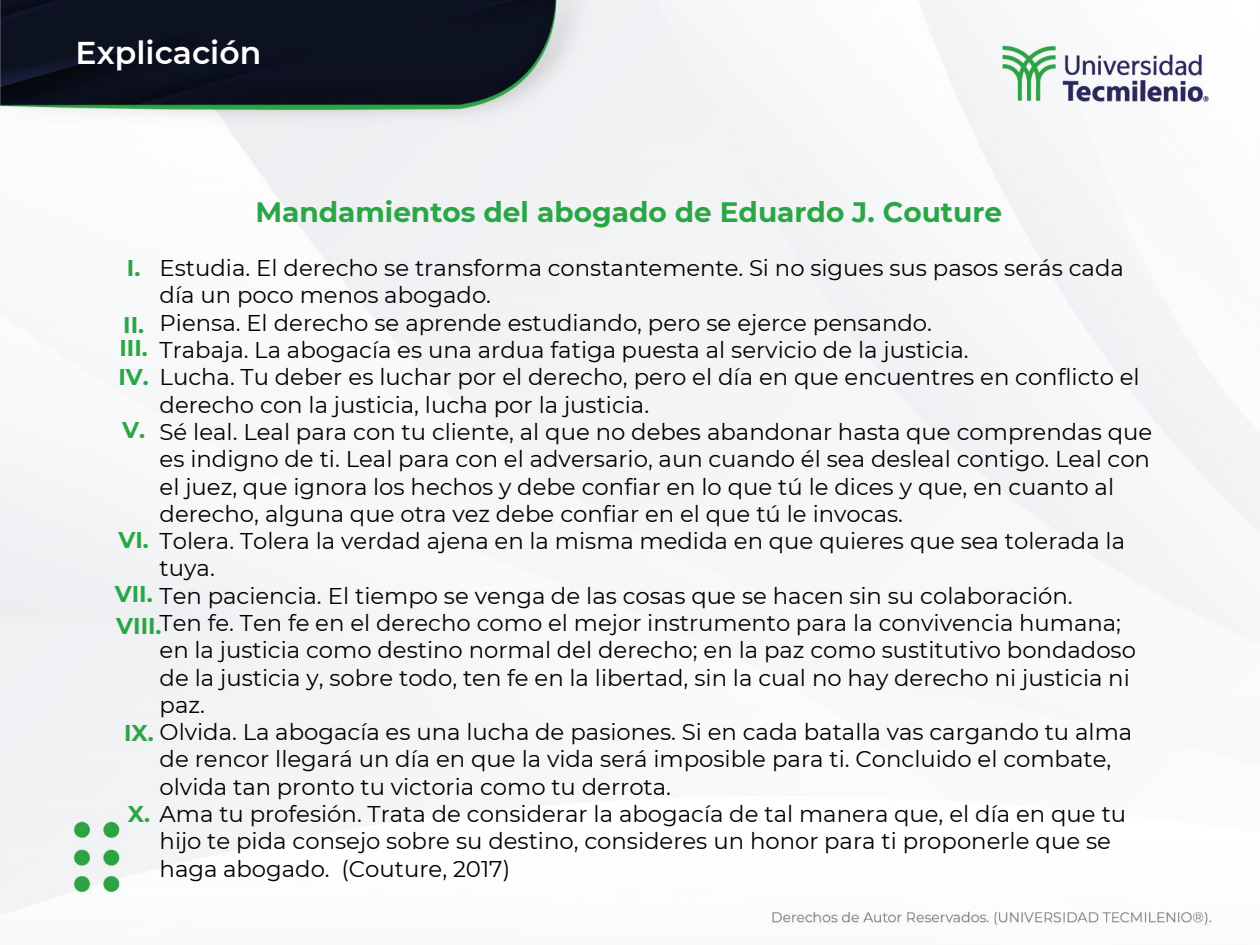
<style>
.page{position:relative;width:1260px;height:945px;background:#fff}
.page>*{position:absolute;margin:0;border:0;box-sizing:border-box;transform-origin:0 0}
.t1{font:600 31.5px "Montserrat";color:#fff}
.t2{font:700 28px "Montserrat";color:#2aa645}
.t3{font:22.75px "Montserrat";color:#000}
.t4{font:700 22.75px "Montserrat";color:#2aa645}
.s1{font-weight:700;color:#2aa645}
</style>
<div class="page">
<img style="left:0;top:0;width:1260px;height:926px">
<h1 class="t1" style="left:76px;top:30px;width:187px">Explicación</h1>
<p class="t2" style="left:255px;top:192px;width:748px">Mandamientos del abogado de Eduardo J. Couture</p>
<p class="t3" style="left:160px;top:252px;width:966px">Estudia. El derecho se transforma constantemente. Si no sigues sus pasos serás cada</p>
<p class="t3" style="left:160px;top:280px;width:333px">día un poco menos abogado.</p>
<p class="t3" style="left:160px;top:307px;width:774px">Piensa. El derecho se aprende estudiando, pero se ejerce pensando.</p>
<p class="t3" style="left:160px;top:334px;width:811px">Trabaja. La abogacía es una ardua fatiga puesta al servicio de la justicia.</p>
<p class="t3" style="left:160px;top:362px;width:982px">Lucha. Tu deber es luchar por el derecho, pero el día en que encuentres en conflicto el</p>
<p class="t3" style="left:160px;top:389px;width:491px">derecho con la justicia, lucha por la justicia.</p>
<p class="t3" style="left:160px;top:416px;width:994px">Sé leal. Leal para con tu cliente, al que no debes abandonar hasta que comprendas que</p>
<p class="t3" style="left:160px;top:443px;width:992px">es indigno de ti. Leal para con el adversario, aun cuando él sea desleal contigo. Leal con</p>
<p class="t3" style="left:160px;top:471px;width:956px">el juez, que ignora los hechos y debe confiar en lo que tú le dices y que, en cuanto al</p>
<p class="t3" style="left:160px;top:498px;width:745px">derecho, alguna que otra vez debe confiar en el que tú le invocas.</p>
<p class="t3" style="left:160px;top:525px;width:967px">Tolera. Tolera la verdad ajena en la misma medida en que quieres que sea tolerada la</p>
<p class="t3" style="left:160px;top:553px;width:57px">tuya.</p>
<p class="t3" style="left:115px;top:580px;width:959px"><span class="s1">VII.</span> Ten paciencia. El tiempo se venga de las cosas que se hacen sin su colaboración.</p>
<p class="t3" style="left:160px;top:607px;width:963px">Ten fe. Ten fe en el derecho como el mejor instrumento para la convivencia humana;</p>
<p class="t3" style="left:160px;top:635px;width:978px">en la justicia como destino normal del derecho; en la paz como sustitutivo bondadoso</p>
<p class="t3" style="left:160px;top:662px;width:972px">de la justicia y, sobre todo, ten fe en la libertad, sin la cual no hay derecho ni justicia ni</p>
<p class="t3" style="left:160px;top:689px;width:47px">paz.</p>
<p class="t3" style="left:124px;top:716px;width:1010px"><span class="s1">IX.</span> Olvida. La abogacía es una lucha de pasiones. Si en cada batalla vas cargando tu alma</p>
<p class="t3" style="left:160px;top:744px;width:953px">de rencor llegará un día en que la vida será imposible para ti. Concluido el combate,</p>
<p class="t3" style="left:160px;top:771px;width:513px">olvida tan pronto tu victoria como tu derrota.</p>
<p class="t3" style="left:128px;top:798px;width:1000px"><span class="s1">X.</span> Ama tu profesión. Trata de considerar la abogacía de tal manera que, el día en que tu</p>
<p class="t3" style="left:160px;top:826px;width:953px">hijo te pida consejo sobre su destino, consideres un honor para ti proponerle que se</p>
<p class="t3" style="left:160px;top:853px;width:352px">haga abogado. (Couture, 2017)</p>
<p class="t4" style="left:127px;top:252px;width:15px">I.</p>
<p class="t4" style="left:123px;top:308px;width:22px">II.</p>
<p class="t4" style="left:120px;top:331px;width:30px">III.</p>
<p class="t4" style="left:118px;top:361px;width:32px">IV.</p>
<p class="t4" style="left:122px;top:413px;width:24px">V.</p>
<p class="t4" style="left:118px;top:523px;width:32px">VI.</p>
<p class="t4" style="left:116px;top:610px;width:47px">VIII.</p>
</div>
